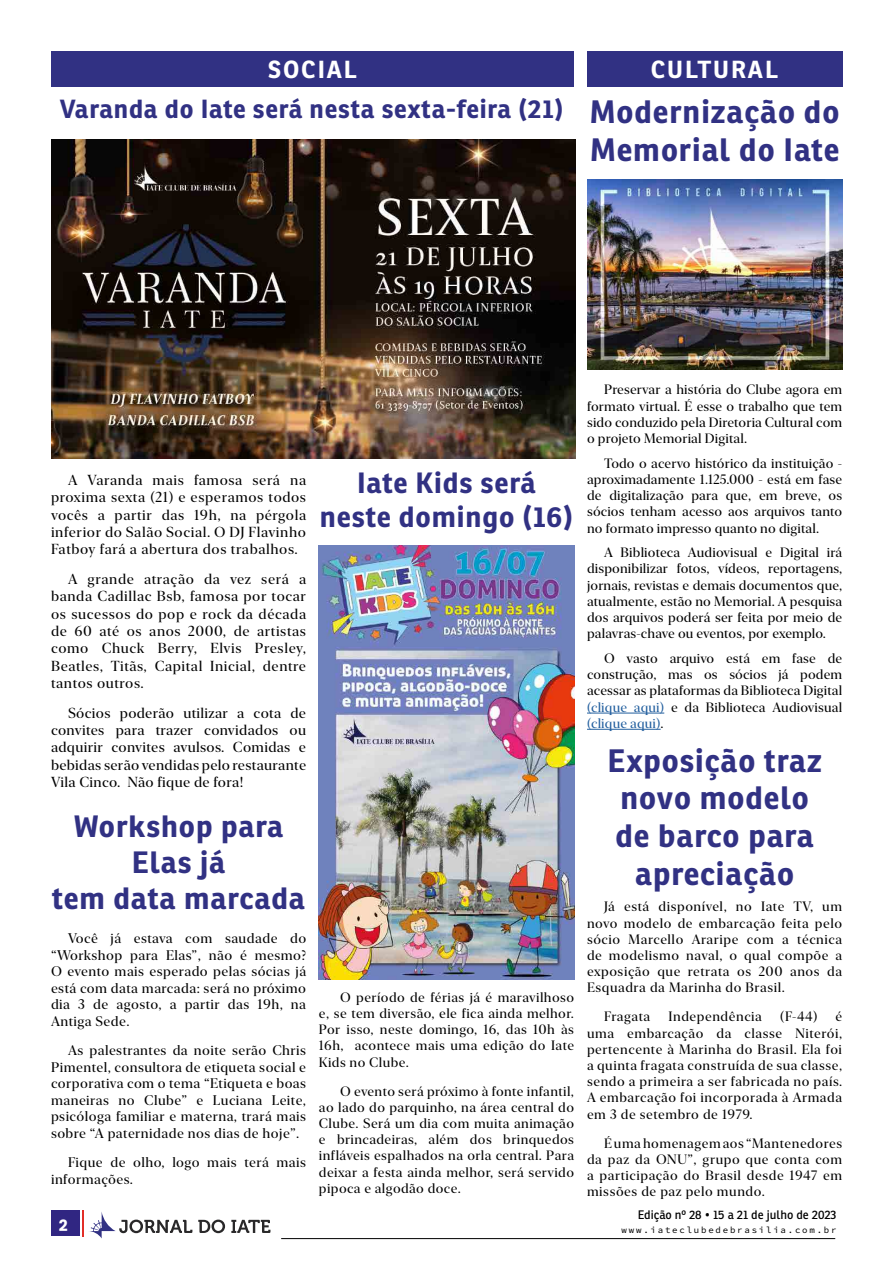
<style>
.page{position:relative;width:893px;height:1263px;background:#fff}
.page>*{position:absolute;margin:0;border:0;box-sizing:border-box;transform-origin:0 0}
.t1{font:700 31.5px/37.8px "Ronnia";letter-spacing:.03em;color:#313183;text-align:center}
.t2{font:700 30px/36px "Ronnia";letter-spacing:.03em;color:#313183;text-align:center}
.t3{font:700 28.5px/34.2px "Ronnia";letter-spacing:.03em;color:#313183;text-align:center}
.t4{font:700 25.5px "Ronnia";letter-spacing:.03em;color:#313183}
.t5{font:700 24px "Ronnia";letter-spacing:.08em;color:#fff}
.t6{font:700 15.6px "Poppins";color:#fff}
.t7{font:14.4px/17.2px "New York Extra Large";letter-spacing:.04em;color:#000;text-align:justify}
.t8{font:13.8px/16.5px "New York Extra Large";letter-spacing:.03em;color:#000;text-align:justify}
.t9{font:13.5px/16.2px "New York Extra Large";letter-spacing:.03em;color:#000;text-align:justify}
.t10{font:12px "Ronnia";color:#000}
.t11{font:9px "Source Code Variable";letter-spacing:.2em;color:#000}
.s1{color:#215e9e}
</style>
<div class="page">
<div style="left:51px;top:1210px;width:28px;height:25px;background:#302682"></div>
<svg style="left:83px;top:1210px;width:187px;height:28px"></svg>
<hr style="left:281px;top:1238px;width:554px;height:1px;background:#000">
<div style="left:51px;top:51px;width:523px;height:36px;background:#313183"></div>
<img style="left:51px;top:140px;width:524px;height:318px">
<hr style="left:587px;top:713px;width:77px;height:1px;background:#215e9e">
<hr style="left:587px;top:729px;width:74px;height:1px;background:#215e9e">
<img style="left:587px;top:180px;width:255px;height:190px">
<div style="left:587px;top:51px;width:255px;height:36px;background:#313183"></div>
<img style="left:319px;top:545px;width:255px;height:435px">
<h3 class="t5" style="left:268px;top:54px;width:90px">SOCIAL</h3>
<h3 class="t4" style="left:60px;top:93px;width:505px">Varanda do Iate será nesta sexta-feira (21)</h3>
<h3 class="t5" style="left:651px;top:54px;width:129px">CULTURAL</h3>
<h1 class="t1" style="left:590px;top:93px;width:251px;text-align:left">Modernização do<br>Memorial do Iate</h1>
<p class="t7" style="left:51px;top:471px;width:257px;text-indent:17px">A Varanda mais famosa será na proxima sexta (21) e esperamos todos vocês a partir das 19h, na pérgola inferior do Salão Social. O DJ Flavinho Fatboy fará a abertura dos trabalhos.</p>
<p class="t7" style="left:51px;top:570px;width:257px;text-indent:17px">A grande atração da vez será a banda Cadillac Bsb, famosa por tocar os sucessos do pop e rock da década de 60 até os anos 2000, de artistas como Chuck Berry, Elvis Presley, Beatles, Titãs, Capital Inicial, dentre tantos outros.</p>
<p class="t7" style="left:51px;top:704px;width:257px;text-indent:17px">Sócios poderão utilizar a cota de convites para trazer convidados ou adquirir convites avulsos. Comidas e bebidas serão vendidas pelo restaurante Vila Cinco. Não fique de fora!</p>
<h2 class="t2" style="left:52px;top:808px;width:254px">Workshop para<br>Elas já<br>tem data marcada</h2>
<p class="t8" style="left:51px;top:930px;width:257px;text-indent:17px">Você já estava com saudade do “Workshop para Elas”, não é mesmo?<br>O evento mais esperado pelas sócias já está com data marcada: será no próximo dia 3 de agosto, a partir das 19h, na Antiga Sede.</p>
<p class="t8" style="left:51px;top:1042px;width:257px;text-indent:17px">As palestrantes da noite serão Chris Pimentel, consultora de etiqueta social e corporativa com o tema “Etiqueta e boas maneiras no Clube” e Luciana Leite, psicóloga familiar e materna, trará mais sobre “A paternidade nos dias de hoje”.</p>
<p class="t8" style="left:51px;top:1154px;width:257px;text-indent:17px">Fique de olho, logo mais terá mais informações.</p>
<h3 class="t3" style="left:320px;top:465px;width:255px">Iate Kids será neste domingo (16)</h3>
<p class="t9" style="left:319px;top:989px;width:257px;text-indent:21px">O período de férias já é maravilhoso e, se tem diversão, ele fica ainda melhor.<br>Por isso, neste domingo, 16, das 10h às 16h, acontece mais uma edição do Iate Kids no Clube.</p>
<p class="t9" style="left:319px;top:1083px;width:257px;text-indent:21px">O evento será próximo à fonte infantil, ao lado do parquinho, na área central do Clube. Será um dia com muita animação e brincadeiras, além dos brinquedos infláveis espalhados na orla central. Para deixar a festa ainda melhor, será servido pipoca e algodão doce.</p>
<p class="t9" style="left:587px;top:382px;width:257px;text-indent:17px">Preservar a história do Clube agora em formato virtual. É esse o trabalho que tem sido conduzido pela Diretoria Cultural com o projeto Memorial Digital.</p>
<p class="t9" style="left:587px;top:455px;width:257px;text-indent:17px">Todo o acervo histórico da instituição - aproximadamente 1.125.000 - está em fase de digitalização para que, em breve, os sócios tenham acesso aos arquivos tanto no formato impresso quanto no digital.</p>
<p class="t9" style="left:587px;top:544px;width:257px;text-indent:17px">A Biblioteca Audiovisual e Digital irá disponibilizar fotos, vídeos, reportagens, jornais, revistas e demais documentos que, atualmente, estão no Memorial. A pesquisa dos arquivos poderá ser feita por meio de palavras-chave ou eventos, por exemplo.</p>
<p class="t9" style="left:587px;top:650px;width:257px;text-indent:17px">O vasto arquivo está em fase de construção, mas os sócios já podem acessar as plataformas da Biblioteca Digital <span class="s1">(clique aqui)</span> e da Biblioteca Audiovisual <span class="s1">(clique aqui)</span>.</p>
<h1 class="t1" style="left:608px;top:741px;width:216px">Exposição traz novo modelo de barco para apreciação</h1>
<p class="t9" style="left:587px;top:899px;width:257px;text-indent:17px">Já está disponível, no Iate TV, um novo modelo de embarcação feita pelo sócio Marcello Araripe com a técnica de modelismo naval, o qual compõe a exposição que retrata os 200 anos da Esquadra da Marinha do Brasil.</p>
<p class="t9" style="left:604px;top:1008px;width:48px">Fragata</p>
<p class="t9" style="left:668px;top:1008px;width:95px">Independência</p>
<p class="t9" style="left:780px;top:1008px;width:39px">(F-44)</p>
<p class="t9" style="left:587px;top:1008px;width:257px;text-indent:248px">é uma embarcação da classe Niterói, pertencente à Marinha do Brasil. Ela foi a quinta fragata construída de sua classe, sendo a primeira a ser fabricada no país.<br>A embarcação foi incorporada à Armada em 3 de setembro de 1979.</p>
<p class="t9" style="left:587px;top:1135px;width:257px;text-indent:17px">É uma homenagem aos “Mantenedores da paz da ONU”, grupo que conta com a participação do Brasil desde 1947 em missões de paz pelo mundo.</p>
<p class="t10" style="left:638px;top:1207px;width:200px">Edição nº 28 • 15 a 21 de julho de 2023</p>
<p class="t6" style="left:59px;top:1217px;width:10px">2</p>
<p class="t11" style="left:622px;top:1224px;width:216px">www.iateclubedebrasilia.com.br</p>
</div>
